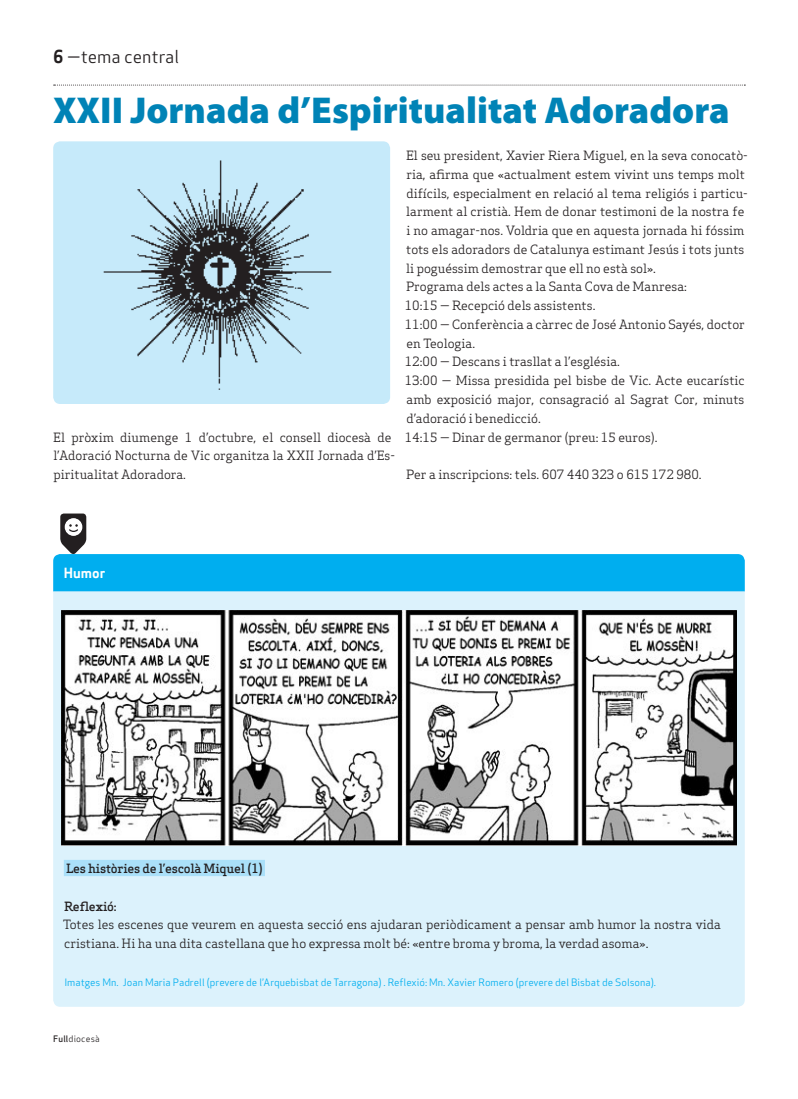
<style>
.page{position:relative;width:798px;height:1099px;background:#fff}
.page>*{position:absolute;margin:0;border:0;box-sizing:border-box;transform-origin:0 0}
.Titulars{font:900 37.5px "Myriad Pro";color:#0083b6}
.Capçalera{font:17.5px "Apex Sans Book T";color:#231f20}
.Titular_Secció_Petit{font:13.75px "Apex Sans Bold T";color:#fff}
.Text_General{font:12.5px/18.8px "Apex Serif";color:#231f20}
.Text_General-2{font:500 12.5px "Apex Serif";letter-spacing:-.02em;color:#231f20}
.Credit_La_Imatge{font:10px "Apex Sans Book T";color:#00aeef}
.Data_Peu{font:8.75px "Apex Sans Book T";letter-spacing:.02em;color:#231f20}
.s1{font-family:"Apex Sans Bold T"}
.s2{font-family:"Apex Sans Medium T"}
</style>
<div class="page">
<svg style="left:54px;top:85px;width:691px;height:1px"></svg>
<div style="left:53px;top:591px;width:691px;height:415px;background:#dcf2fc"></div>
<div style="left:64px;top:859px;width:201px;height:17px;background:#aae0f9"></div>
<img style="left:61px;top:610px;width:675px;height:235px">
<svg style="left:53px;top:513px;width:691px;height:78px"></svg>
<div style="left:53px;top:141px;width:337px;height:263px;background:#c6eafa;border-radius:7px"></div>
<img style="left:103px;top:160px;width:229px;height:230px">
<p class="Capçalera" style="left:53px;top:46px;width:127px"><span class="s1">6</span> —tema central</p>
<p class="Titulars" style="left:53px;top:85px;width:677px">XXII Jornada d’Espiritualitat Adoradora</p>
<p class="Text_General" style="left:53px;top:427px;width:343px">El pròxim diumenge 1 d’octubre, el consell diocesà de l’Adoració Nocturna de Vic organitza la XXII Jornada d’Es&shy;piritualitat Adoradora.</p>
<p class="Text_General" style="left:406px;top:146px;width:343px">El seu president, Xavier Riera Miguel, en la seva conocatò&shy;ria, afirma que «actualment estem vivint uns temps molt difícils, especialment en relació al tema religiós i particu&shy;larment al cristià. Hem de donar testimoni de la nostra fe i no amagar-nos. Voldria que en aquesta jornada hi fóssim tots els adoradors de Catalunya estimant Jesús i tots junts li poguéssim demostrar que ell no està sol».</p>
<p class="Text_General" style="left:406px;top:277px;width:282px">Programa dels actes a la Santa Cova de Manresa:</p>
<p class="Text_General" style="left:404px;top:296px;width:192px">10:15 — Recepció dels assistents.</p>
<p class="Text_General" style="left:404px;top:315px;width:341px">11:00 — Conferència a càrrec de José Antonio Sayés, doctor en Teologia.</p>
<p class="Text_General" style="left:404px;top:352px;width:217px">12:00 — Descans i trasllat a l’església.</p>
<p class="Text_General" style="left:404px;top:371px;width:341px;text-align:justify">13:00 — Missa presidida pel bisbe de Vic. Acte eucarístic amb exposició major, consagració al Sagrat Cor, minuts d’adoració i benedicció.</p>
<p class="Text_General" style="left:404px;top:427px;width:254px">14:15 — Dinar de germanor (preu: 15 euros).</p>
<p class="Text_General" style="left:406px;top:465px;width:297px">Per a inscripcions: tels. 607 440 323 o 615 172 980.</p>
<p class="Titular_Secció_Petit" style="left:64px;top:564px;width:43px">Humor</p>
<p class="Text_General-2" style="left:66px;top:860px;width:198px">Les històries de l’escolà Miquel (1)</p>
<p class="Text_General-2" style="left:64px;top:898px;width:54px">Reflexió:</p>
<p class="Text_General" style="left:63px;top:915px;width:659px">Totes les escenes que veurem en aquesta secció ens ajudaran periòdicament a pensar amb humor la nostra vida cristiana. Hi ha una dita castellana que ho expressa molt bé: «entre broma y broma, la verdad asoma».</p>
<p class="Credit_La_Imatge" style="left:64px;top:975px;width:593px">Imatges Mn. Joan Maria Padrell (prevere de l’Arquebisbat de Tarragona) . Reflexió: Mn. Xavier Romero (prevere del Bisbat de Solsona).</p>
<p class="Data_Peu" style="left:53px;top:1032px;width:48px"><span class="s2">Full</span>diocesà</p>
</div>
